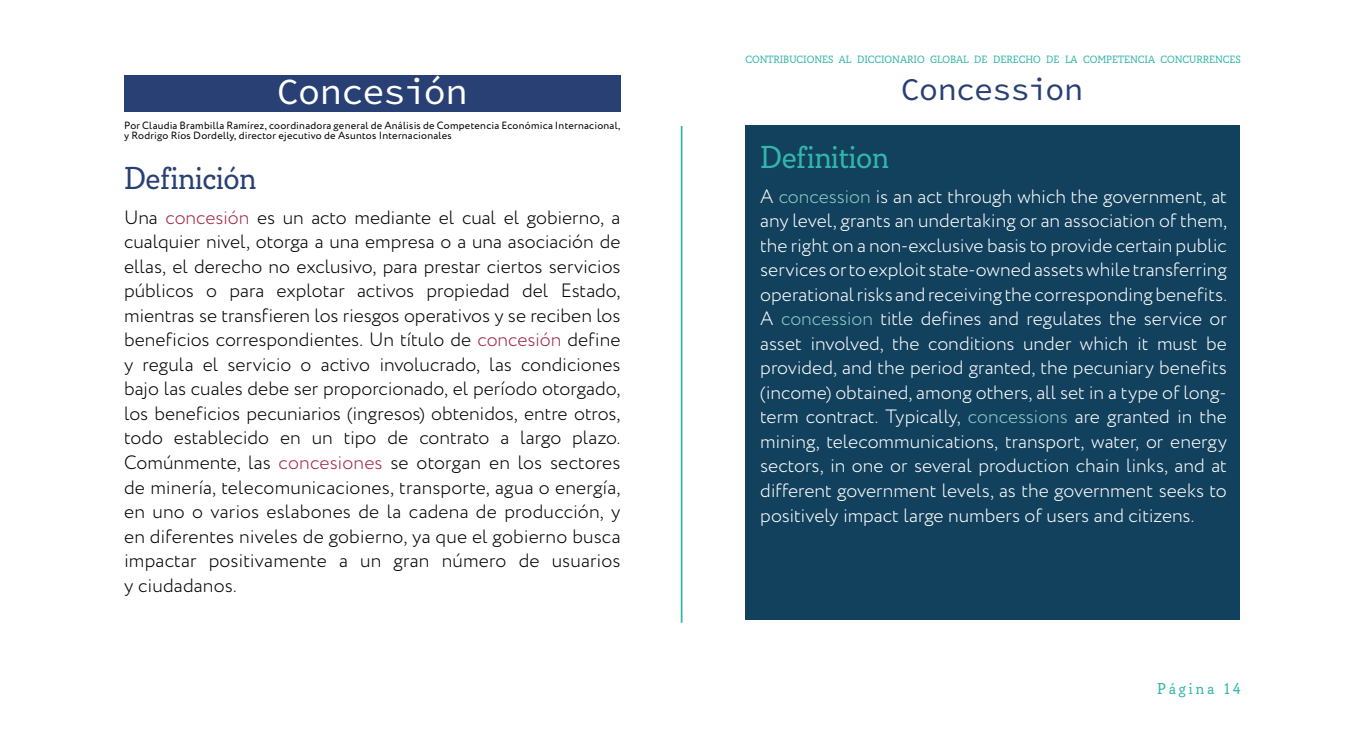
<style>
.page{position:relative;width:1365px;height:745px;background:#fff}
.page>*{position:absolute;margin:0;border:0;box-sizing:border-box;transform-origin:0 0}
.Palabra_a_definir{font:36.75px "Source Code Variable";letter-spacing:-.02em;color:#fff}
.Subtítulo_-_inglés{font:31.5px "Circe Slab A Narrow";color:#33b5ac}
.Estilo_de_párrafo_2{font:31.5px "Source Code Variable";letter-spacing:-.02em;color:#294075}
.Subtítulo{font:31.5px "Circe Slab A Narrow";color:#294075}
.Texto_plano{font:300 19.25px/24.5px "Circe";letter-spacing:.01em;color:#000;text-align:justify}
.texto_plano-_inglés{font:300 19.25px/24.5px "Circe";letter-spacing:-.005em;color:#fff;text-align:justify}
.t1{font:15.75px "Circe Slab A Narrow";letter-spacing:.2em;color:#36b5ab}
.Autor{font:10.5px/10.5px "Circe Rounded";letter-spacing:.025em;color:#000}
.t2{font:10.5px "Circe Slab A Narrow";color:#36b5ab}
.s1{color:#a12945}
.s2{color:#8bccc5}
</style>
<div class="page">
<div style="left:745px;top:125px;width:494px;height:494px;background:#12415d"></div>
<div style="left:124px;top:75px;width:496px;height:36px;background:#294075"></div>
<hr style="left:680px;top:126px;width:2px;height:496px;background:#33b5ac">
<p class="t2" style="left:745px;top:53px;width:497px">CONTRIBUCIONES AL DICCIONARIO GLOBAL DE DERECHO DE LA COMPETENCIA CONCURRENCES</p>
<p class="Palabra_a_definir" style="left:277px;top:65px;width:192px">Concesión</p>
<p class="Estilo_de_párrafo_2" style="left:900px;top:67px;width:184px">Concession</p>
<p class="Autor" style="left:124px;top:120px;width:498px">Por Claudia Brambilla Ramírez, coordinadora general de Análisis de Competencia Económica Internacional, y Rodrigo Ríos Dordelly, director ejecutivo de Asuntos Internacionales</p>
<p class="Subtítulo" style="left:124px;top:160px;width:133px">Definición</p>
<p class="Texto_plano" style="left:124px;top:205px;width:498px">Una <span class="s1">concesión</span> es un acto mediante el cual el gobierno, a cualquier nivel, otorga a una empresa o a una asociación de ellas, el derecho no exclusivo, para prestar ciertos servicios públicos o para explotar activos propiedad del Estado, mientras se transfieren los riesgos operativos y se reciben los beneficios correspondientes. Un título de <span class="s1">concesión</span> define y regula el servicio o activo involucrado, las condiciones bajo las cuales debe ser proporcionado, el período otorgado, los beneficios pecuniarios (ingresos) obtenidos, entre otros, todo establecido en un tipo de contrato a largo plazo.<br>Comúnmente, las <span class="s1">concesiones</span> se otorgan en los sectores de minería, telecomunicaciones, transporte, agua o energía, en uno o varios eslabones de la cadena de producción, y en diferentes niveles de gobierno, ya que el gobierno busca impactar positivamente a un gran número de usuarios y ciudadanos.</p>
<p class="Subtítulo_-_inglés" style="left:760px;top:139px;width:130px">Definition</p>
<p class="texto_plano-_inglés" style="left:760px;top:184px;width:468px">A <span class="s2">concession</span> is an act through which the government, at any level, grants an undertaking or an association of them, the right on a non-exclusive basis to provide certain public services or to exploit state-owned assets while transferring operational risks and receiving the corresponding benefits.<br>A <span class="s2">concession</span> title defines and regulates the service or asset involved, the conditions under which it must be provided, and the period granted, the pecuniary benefits (income) obtained, among others, all set in a type of long&shy;term contract. Typically, <span class="s2">concessions</span> are granted in the mining, telecommunications, transport, water, or energy sectors, in one or several production chain links, and at different government levels, as the government seeks to positively impact large numbers of users and citizens.</p>
<p class="t1" style="left:1157px;top:678px;width:85px">Página 14</p>
</div>
